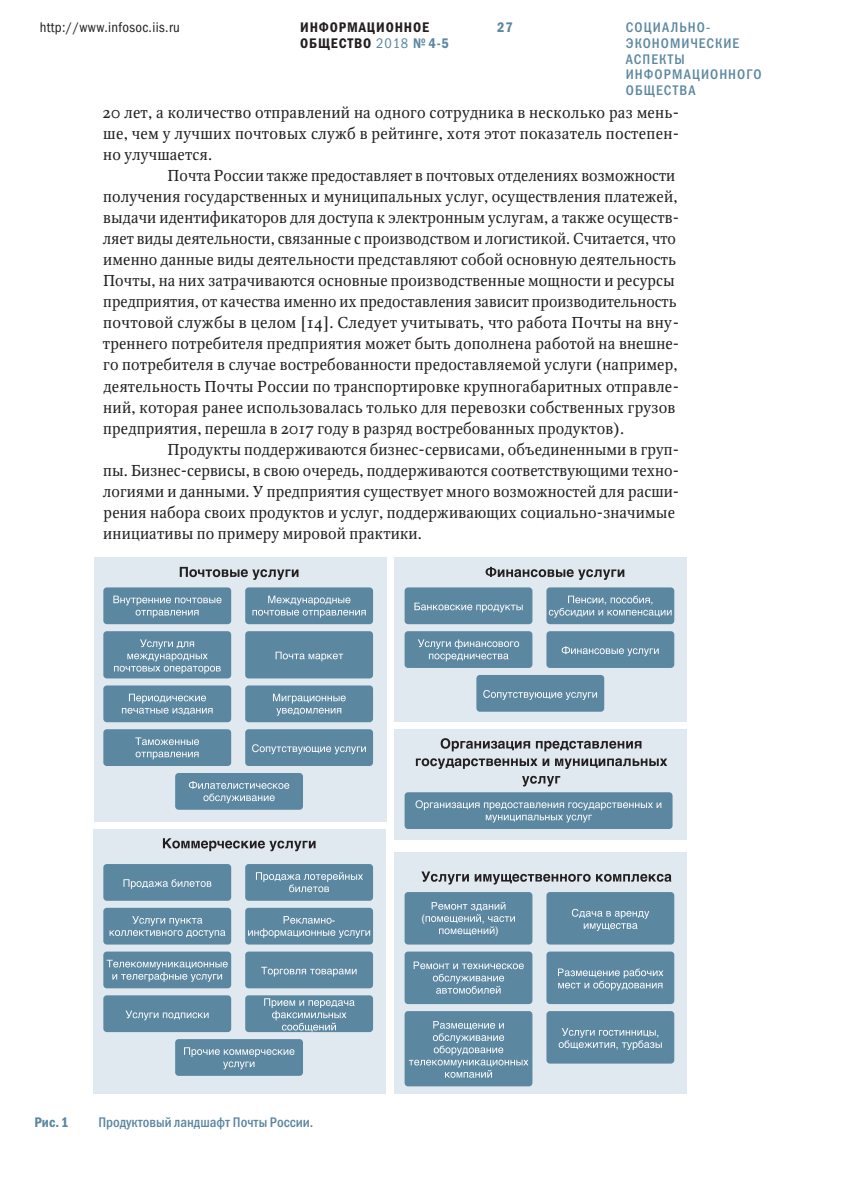
<style>
.page{position:relative;width:844px;height:1191px;background:#fff}
.page>*{position:absolute;margin:0;border:0;box-sizing:border-box;transform-origin:0 0}
.t1{font:15.75px "Octava";letter-spacing:.01em;color:#231f20}
.t2{font:14px/15.8px "Franklin Gothic Medi Cond ITC";letter-spacing:.075em;color:#5c87a1}
.t3{font:14px "Franklin Gothic Medi Cond ITC";color:#5c87a1}
.t4{font:14px/15.8px "Franklin Gothic Demi Cond ITC";letter-spacing:.06em;color:#231f20}
.t5{font:14px "Franklin Gothic Book Cond ITC";letter-spacing:.025em;color:#231f20}
.t6{font:14px "Franklin Gothic Demi Cond ITC";color:#5c87a1}
.t7{font:10.5px "Helvetica";color:#fff}
.s1{font-family:"Franklin Gothic Book Cond ITC";color:#5c87a1}
.s2{color:#5c87a1}
</style>
<div class="page">
<div style="left:95px;top:557px;width:292px;height:265px;background:#e0e9f0"></div>
<div style="left:93px;top:829px;width:292px;height:264px;background:#e0e9f0"></div>
<div style="left:394px;top:557px;width:292px;height:165px;background:#e0e9f0"></div>
<div style="left:394px;top:729px;width:292px;height:110px;background:#e0e9f0"></div>
<div style="left:394px;top:851px;width:292px;height:242px;background:#e0e9f0"></div>
<svg style="left:180px;top:567px;width:118px;height:13px"></svg>
<svg style="left:163px;top:838px;width:152px;height:13px"></svg>
<svg style="left:421px;top:871px;width:169px;height:13px"></svg>
<svg style="left:596px;top:874px;width:75px;height:7px"></svg>
<svg style="left:440px;top:738px;width:201px;height:13px"></svg>
<svg style="left:416px;top:758px;width:133px;height:11px"></svg>
<svg style="left:555px;top:758px;width:112px;height:11px"></svg>
<svg style="left:522px;top:776px;width:38px;height:10px"></svg>
<svg style="left:485px;top:567px;width:139px;height:13px"></svg>
<svg style="left:103px;top:587px;width:128px;height:37px;background:#6b92aa"></svg>
<svg style="left:404px;top:587px;width:128px;height:37px;background:#678fa7"></svg>
<svg style="left:546px;top:587px;width:128px;height:37px;background:#6e94ab"></svg>
<svg style="left:546px;top:631px;width:128px;height:37px;background:#658da6"></svg>
<svg style="left:476px;top:675px;width:128px;height:36px;background:#658da6"></svg>
<svg style="left:404px;top:792px;width:268px;height:37px;background:#6a91a9"></svg>
<svg style="left:404px;top:631px;width:128px;height:37px;background:#6b92aa"></svg>
<svg style="left:103px;top:685px;width:128px;height:37px;background:#6b92aa"></svg>
<svg style="left:103px;top:729px;width:128px;height:37px;background:#678fa7"></svg>
<svg style="left:245px;top:729px;width:128px;height:37px;background:#658ea6"></svg>
<svg style="left:175px;top:773px;width:128px;height:36px;background:#6a91a9"></svg>
<svg style="left:103px;top:864px;width:128px;height:36px;background:#648ca5"></svg>
<svg style="left:404px;top:892px;width:128px;height:52px;background:#6990a8"></svg>
<svg style="left:404px;top:951px;width:128px;height:53px;background:#6b92aa"></svg>
<svg style="left:546px;top:951px;width:128px;height:53px;background:#6991a8"></svg>
<svg style="left:546px;top:1011px;width:128px;height:52px;background:#678fa7"></svg>
<svg style="left:404px;top:1011px;width:128px;height:75px;background:#6c93aa"></svg>
<svg style="left:546px;top:892px;width:128px;height:52px;background:#648da5"></svg>
<svg style="left:103px;top:907px;width:128px;height:37px;background:#6d93aa"></svg>
<svg style="left:245px;top:951px;width:128px;height:37px;background:#668ea6"></svg>
<svg style="left:103px;top:951px;width:128px;height:37px;background:#7096ac"></svg>
<svg style="left:103px;top:995px;width:128px;height:37px;background:#648ca5"></svg>
<svg style="left:245px;top:995px;width:128px;height:37px;background:#6f95ac"></svg>
<svg style="left:175px;top:1039px;width:128px;height:36px;background:#6890a8"></svg>
<svg style="left:245px;top:864px;width:128px;height:36px;background:#6890a8"></svg>
<svg style="left:245px;top:907px;width:128px;height:37px;background:#6d93aa"></svg>
<svg style="left:245px;top:685px;width:128px;height:37px;background:#6991a8"></svg>
<svg style="left:245px;top:587px;width:128px;height:37px;background:#6d94ab"></svg>
<svg style="left:245px;top:631px;width:128px;height:47px;background:#608aa3"></svg>
<svg style="left:103px;top:631px;width:128px;height:47px;background:#6c92aa"></svg>
<p class="t5" style="left:40px;top:19px;width:141px">http://www.infosoc.iis.ru</p>
<p class="t6" style="left:497px;top:19px;width:17px">27</p>
<p class="t4" style="left:300px;top:19px;width:150px">ИНФОРМАЦИОННОЕ<br>ОБЩЕСТВО <span class="s1">2018</span> <span class="s2">№ 4-5</span></p>
<p class="t2" style="left:625px;top:19px;width:137px">СОЦИАЛЬНО-<br>ЭКОНОМИЧЕСКИЕ<br>АСПЕКТЫ<br>ИНФОРМАЦИОННОГО<br>ОБЩЕСТВА</p>
<p class="t1" style="left:103px;top:103px;width:577px">20 лет, а количество отправлений на одного сотрудника в несколько раз мень-</p>
<p class="t1" style="left:103px;top:124px;width:577px">ше, чем у лучших почтовых служб в рейтинге, хотя этот показатель постепен-</p>
<p class="t1" style="left:103px;top:145px;width:110px">но улучшается.</p>
<p class="t1" style="left:167px;top:166px;width:509px">Почта России также предоставляет в почтовых отделениях возможности</p>
<p class="t1" style="left:103px;top:187px;width:575px">получения государственных и муниципальных услуг, осуществления платежей,</p>
<p class="t1" style="left:103px;top:208px;width:577px">выдачи идентификаторов для доступа к электронным услугам, а также осуществ-</p>
<p class="t1" style="left:103px;top:229px;width:574px">ляет виды деятельности, связанные с производством и логистикой. Считается, что</p>
<p class="t1" style="left:103px;top:250px;width:574px">именно данные виды деятельности представляют собой основную деятельность</p>
<p class="t1" style="left:103px;top:271px;width:573px">Почты, на них затрачиваются основные производственные мощности и ресурсы</p>
<p class="t1" style="left:103px;top:292px;width:574px">предприятия, от качества именно их предоставления зависит производительность</p>
<p class="t1" style="left:103px;top:313px;width:577px">почтовой службы в целом [14]. Следует учитывать, что работа Почты на вну-</p>
<p class="t1" style="left:103px;top:334px;width:577px">треннего потребителя предприятия может быть дополнена работой на внешне-</p>
<p class="t1" style="left:103px;top:355px;width:575px">го потребителя в случае востребованности предоставляемой услуги (например,</p>
<p class="t1" style="left:103px;top:376px;width:577px">деятельность Почты России по транспортировке крупногабаритных отправле-</p>
<p class="t1" style="left:103px;top:397px;width:573px">ний, которая ранее использовалась только для перевозки собственных грузов</p>
<p class="t1" style="left:103px;top:418px;width:522px">предприятия, перешла в 2017 году в разряд востребованных продуктов).</p>
<p class="t1" style="left:167px;top:439px;width:513px">Продукты поддерживаются бизнес-сервисами, объединенными в груп-</p>
<p class="t1" style="left:103px;top:460px;width:577px">пы. Бизнес-сервисы, в свою очередь, поддерживаются соответствующими техно-</p>
<p class="t1" style="left:103px;top:481px;width:577px">логиями и данными. У предприятия существует много возможностей для расши-</p>
<p class="t1" style="left:104px;top:502px;width:572px">рения набора своих продуктов и услуг, поддерживающих социально-значимые</p>
<p class="t1" style="left:103px;top:523px;width:320px">инициативы по примеру мировой практики.</p>
<p class="t7" style="left:604px;top:591px;width:4px">,</p>
<p class="t7" style="left:650px;top:591px;width:4px">,</p>
<p class="t7" style="left:332px;top:911px;width:5px">-</p>
<p class="t6" style="left:34px;top:1113px;width:35px">Рис. 1</p>
<p class="t3" style="left:98px;top:1113px;width:216px">Продуктовый ландшафт Почты России.</p>
<p class="t7" style="left:421px;top:910px;width:5px">(</p>
<p class="t7" style="left:481px;top:910px;width:4px">,</p>
<p class="t7" style="left:495px;top:922px;width:5px">)</p>
<p class="t7" style="left:615px;top:1036px;width:4px">,</p>
<p class="t7" style="left:656px;top:1023px;width:4px">,</p>
</div>
